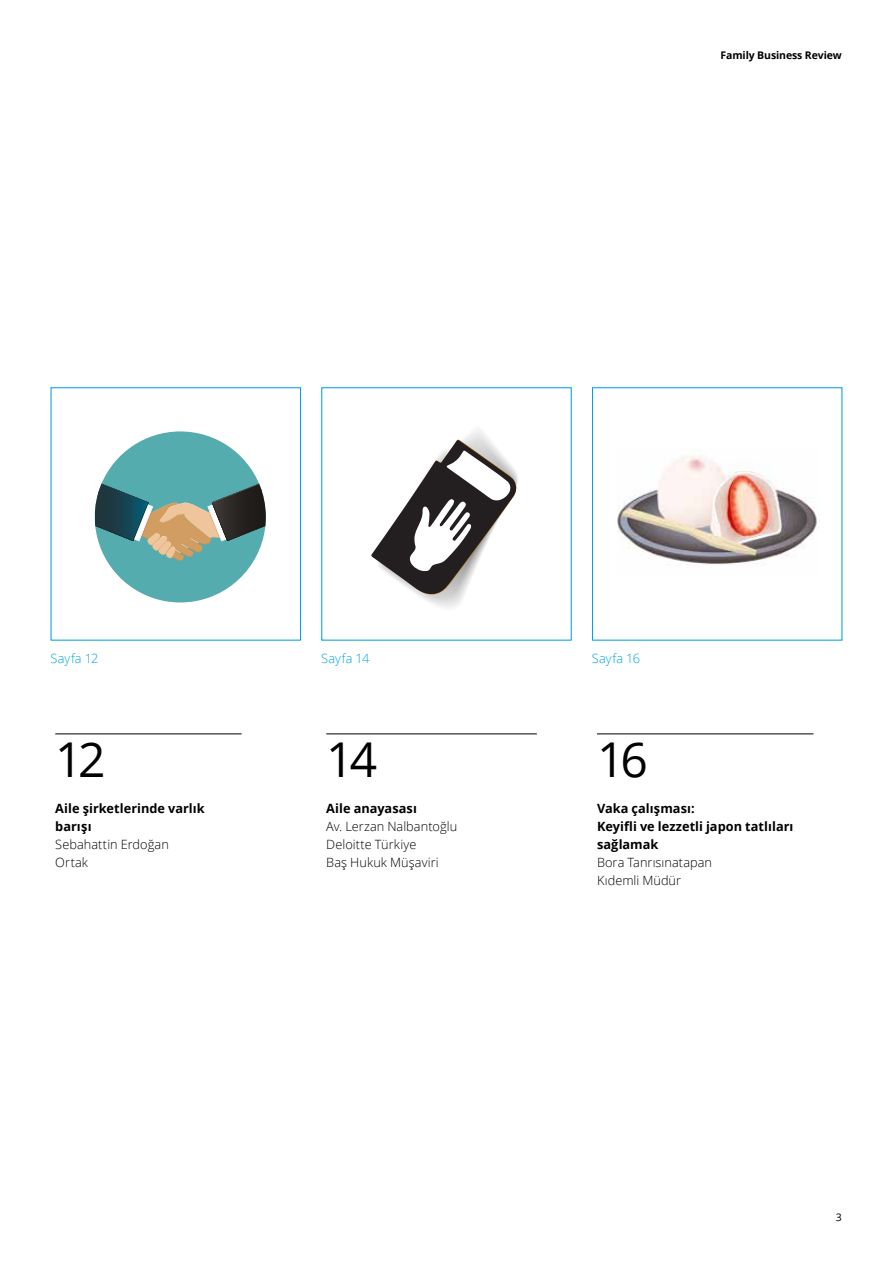
<style>
.page{position:relative;width:893px;height:1263px;background:#fff}
.page>*{position:absolute;margin:0;border:0;box-sizing:border-box;transform-origin:0 0}
.t1{font:48px "Open Sans";color:#000}
.t2{font:300 12.75px/18px "Open Sans";letter-spacing:.005em;color:#000}
.t3{font:700 12.75px/18px "Open Sans";letter-spacing:.005em;color:#000}
.t4{font:300 12.75px "Open Sans";letter-spacing:.01em;color:#00a3e2}
.t5{font:700 10.5px "Open Sans";letter-spacing:-.01em;color:#000}
.t6{font:10.5px "Open Sans";color:#000}
</style>
<div class="page">
<div style="left:50px;top:387px;width:251px;height:254px;border:1px solid #00a3e2"></div>
<div style="left:321px;top:387px;width:251px;height:254px;border:1px solid #00a3e2"></div>
<div style="left:592px;top:387px;width:250px;height:254px;border:1px solid #00a3e2"></div>
<hr style="left:55px;top:733px;width:187px;height:1px;background:#000">
<hr style="left:326px;top:733px;width:211px;height:1px;background:#000">
<hr style="left:597px;top:733px;width:216px;height:1px;background:#000">
<svg style="left:95px;top:431px;width:171px;height:171px"></svg>
<img style="left:617px;top:455px;width:201px;height:110px">
<svg style="left:371px;top:430px;width:147px;height:178px"></svg>
<p class="t5" style="left:720px;top:48px;width:123px">Family Business Review</p>
<p class="t4" style="left:50px;top:649px;width:49px">Sayfa 12</p>
<p class="t4" style="left:321px;top:649px;width:50px">Sayfa 14</p>
<p class="t4" style="left:592px;top:649px;width:50px">Sayfa 16</p>
<h1 class="t1" style="left:55px;top:726px;width:52px">12</h1>
<p class="t3" style="left:55px;top:799px;width:151px">Aile şirketlerinde varlık barışı</p>
<p class="t2" style="left:55px;top:835px;width:115px">Sebahattin Erdoğan<br>Ortak</p>
<h1 class="t1" style="left:326px;top:726px;width:53px">14</h1>
<p class="t3" style="left:326px;top:799px;width:92px">Aile anayasası</p>
<p class="t2" style="left:326px;top:817px;width:132px">Av. Lerzan Nalbantoğlu<br>Deloitte Türkiye<br>Baş Hukuk Müşaviri</p>
<h1 class="t1" style="left:597px;top:726px;width:53px">16</h1>
<p class="t3" style="left:597px;top:799px;width:198px">Vaka çalışması:<br>Keyifli ve lezzetli japon tatlıları sağlamak</p>
<p class="t2" style="left:597px;top:853px;width:117px">Bora Tanrısınatapan<br>Kıdemli Müdür</p>
<p class="t6" style="left:836px;top:1210px;width:8px">3</p>
</div>
